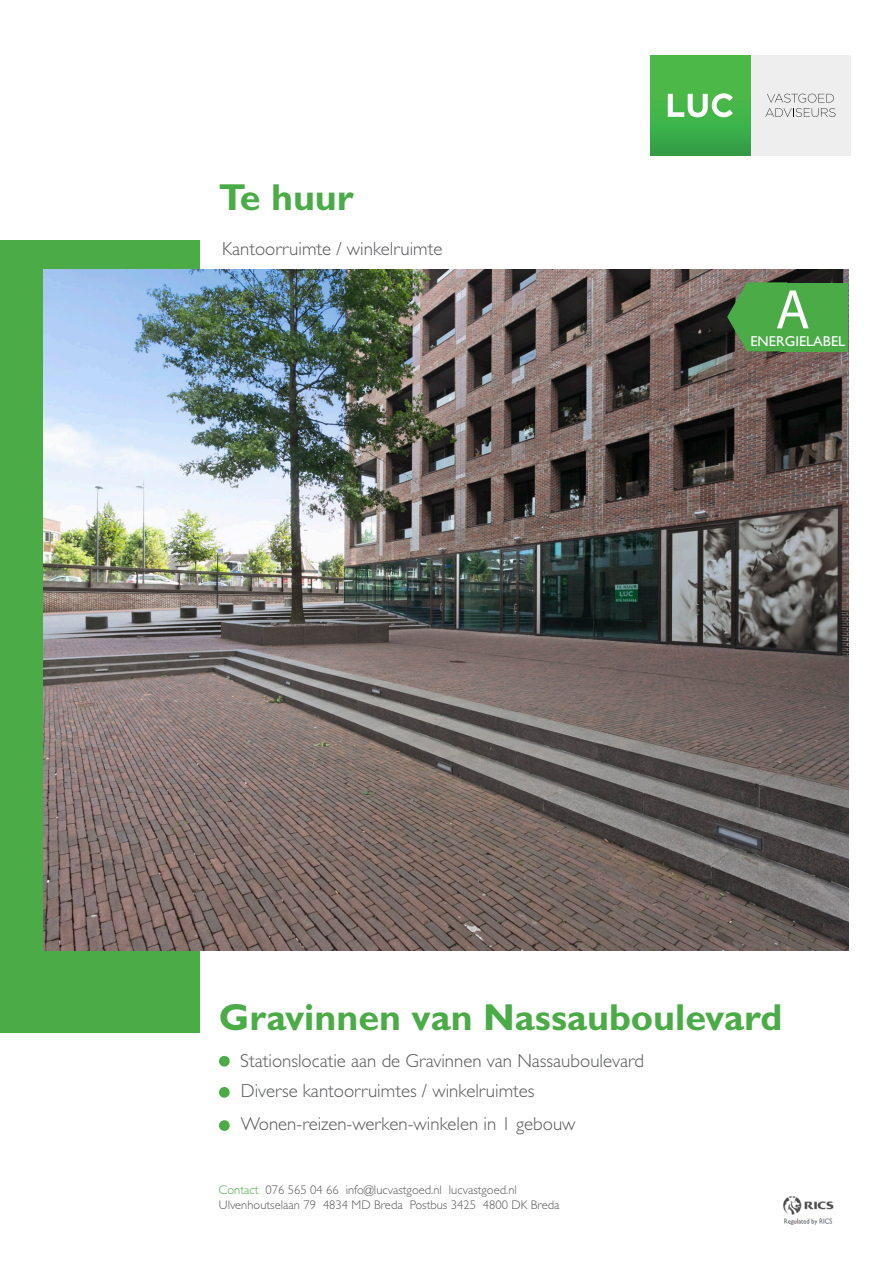
<style>
.page{position:relative;width:893px;height:1263px;background:#fff}
.page>*{position:absolute;margin:0;border:0;box-sizing:border-box;transform-origin:0 0}
.t1{font:56.25px "Myriad Pro";color:#fff}
.t2{font:700 37.65px "Gill Sans";color:#4aab47}
.t3{font:300 18.75px "Gill Sans";color:#57585a}
.t4{font:14.4px "Gill Sans";color:#fff}
.t5{font:300 12.6px "Gill Sans";color:#57585a}
.s1{color:#4aab47}
</style>
<div class="page">
<div style="left:0;top:241px;width:200px;height:792px;background:#4aab47"></div>
<div style="left:220px;top:1088px;width:9px;height:9px;background:#4aab47;border-radius:50%"></div>
<div style="left:219px;top:1087px;width:11px;height:11px;border:1px solid #4aab47;border-radius:50%"></div>
<div style="left:220px;top:1056px;width:9px;height:10px;background:#4aab47;border-radius:50%"></div>
<div style="left:219px;top:1056px;width:11px;height:10px;border:1px solid #4aab47;border-radius:50%"></div>
<div style="left:220px;top:1121px;width:9px;height:9px;background:#4aab47;border-radius:50%"></div>
<div style="left:219px;top:1120px;width:11px;height:11px;border:1px solid #4aab47;border-radius:50%"></div>
<img style="left:783px;top:1196px;width:51px;height:29px">
<img style="left:44px;top:269px;width:804px;height:682px">
<div style="left:780px;top:283px;width:68px;height:69px;background:#4aab47"></div>
<svg style="left:727px;top:282px;width:80px;height:69px"></svg>
<div style="left:750px;top:55px;width:100px;height:100px;background:#edeeed"></div>
<svg style="left:765px;top:94px;width:70px;height:23px"></svg>
<div style="left:650px;top:55px;width:100px;height:100px;background:linear-gradient(to bottom,#51bf48,#35a748)"></div>
<svg style="left:668px;top:93px;width:65px;height:24px"></svg>
<p class="t2" style="left:219px;top:175px;width:136px">Te huur</p>
<p class="t3" style="left:222px;top:238px;width:222px">Kantoorruimte / winkelruimte</p>
<p class="t1" style="left:775px;top:275px;width:36px">A</p>
<p class="t1" style="left:801px;top:294px;width:32px">B</p>
<p class="t4" style="left:750px;top:333px;width:96px">ENERGIELABEL</p>
<p class="t2" style="left:219px;top:995px;width:565px">Gravinnen van Nassauboulevard</p>
<p class="t3" style="left:240px;top:1050px;width:405px">Stationslocatie aan de Gravinnen van Nassauboulevard</p>
<p class="t3" style="left:241px;top:1080px;width:295px">Diverse kantoorruimtes / winkelruimtes</p>
<p class="t3" style="left:241px;top:1113px;width:336px">Wonen-reizen-werken-winkelen in 1 gebouw</p>
<p class="t5" style="left:219px;top:1182px;width:299px"><span class="s1">Contact</span> 076 565 04 66 info@lucvastgoed.nl lucvastgoed.nl</p>
<p class="t5" style="left:219px;top:1198px;width:342px">Ulvenhoutselaan 79 4834 MD Breda Postbus 3425 4800 DK Breda</p>
</div>
